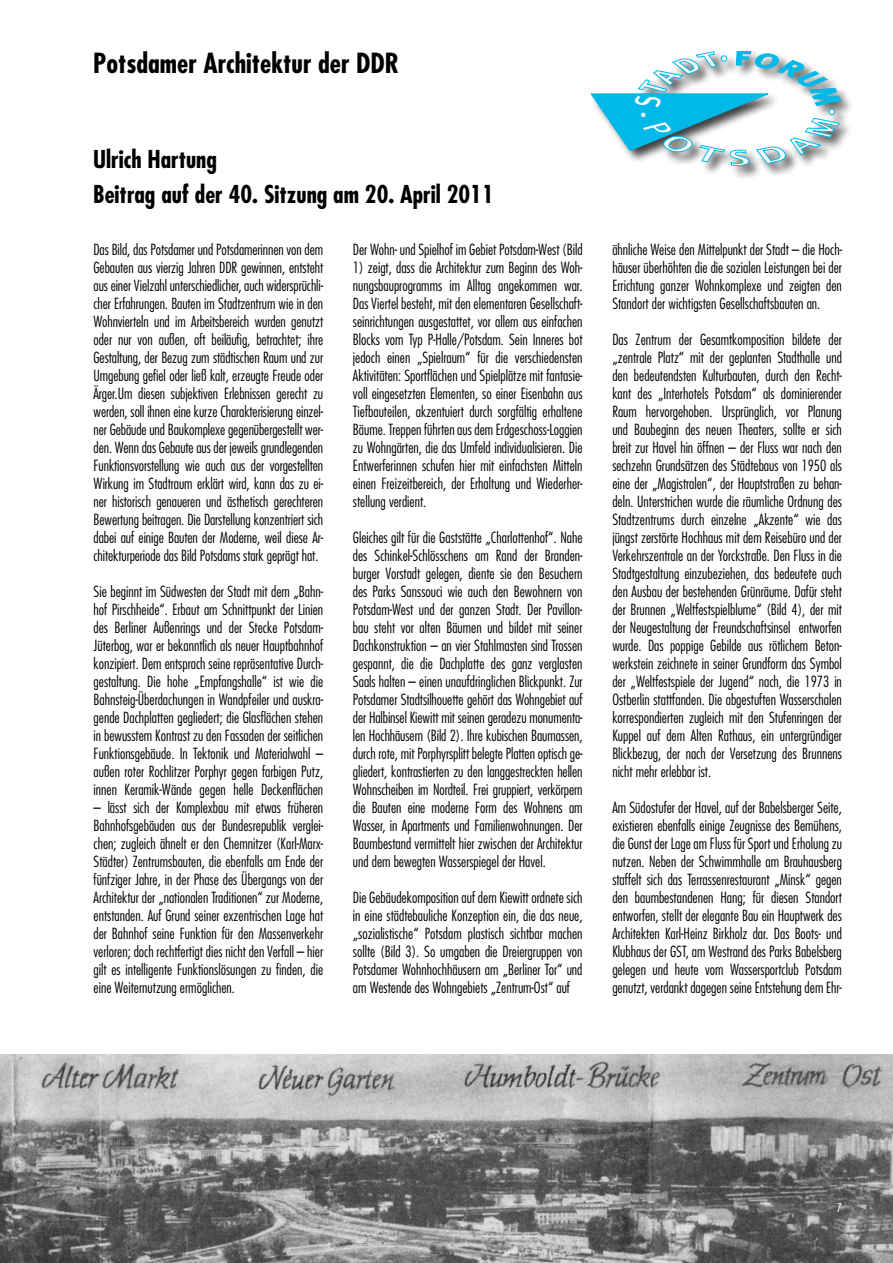
<style>
.page{position:relative;width:893px;height:1263px;background:#fff}
.page>*{position:absolute;margin:0;border:0;box-sizing:border-box;transform-origin:0 0}
.t1{font:700 condensed 27px "Futura";color:#000}
.t2{font:700 condensed 24px/34.8px "Futura";color:#000}
.t3{font:300 condensed 15px/18px "Futura";color:#000;text-align:justify}
.t4{font:300 condensed 12px "Futura";color:#fff}
</style>
<div class="page">
<img style="left:0;top:1054px;width:893px;height:209px">
<div style="left:590px;top:50px;width:264px;height:130px;background:#000;opacity:.75"></div>
<svg style="left:591px;top:51px;width:250px;height:115px"></svg>
<div style="left:828px;top:109px;width:7px;height:6px;border:1px solid #00b9e9;border-radius:50%"></div>
<h1 class="t1" style="left:93px;top:45px;width:307px">Potsdamer Architektur der DDR</h1>
<h2 class="t2" style="left:93px;top:141px;width:402px">Ulrich Hartung<br>Beitrag auf der 40. Sitzung am 20. April 2011</h2>
<p class="t3" style="left:94px;top:240px;width:231px">Das Bild, das Potsdamer und Potsdamerinnen von dem Gebauten aus vierzig Jahren DDR gewinnen, entsteht aus einer Vielzahl unterschiedlicher, auch widersprüchli&shy;cher Erfahrungen. Bauten im Stadtzentrum wie in den Wohnvierteln und im Arbeitsbereich wurden genutzt oder nur von außen, oft beiläufig, betrachtet; ihre Gestaltung, der Bezug zum städtischen Raum und zur Umgebung gefiel oder ließ kalt, erzeugte Freude oder Ärger.Um diesen subjektiven Erlebnissen gerecht zu werden, soll ihnen eine kurze Charakterisierung einzel&shy;ner Gebäude und Baukomplexe gegenübergestellt wer&shy;den. Wenn das Gebaute aus der jeweils grundlegenden Funktionsvorstellung wie auch aus der vorgestellten Wirkung im Stadtraum erklärt wird, kann das zu ei&shy;ner historisch genaueren und ästhetisch gerechteren Bewertung beitragen. Die Darstellung konzentriert sich dabei auf einige Bauten der Moderne, weil diese Ar&shy;chitekturperiode das Bild Potsdams stark geprägt hat.</p>
<p class="t3" style="left:94px;top:582px;width:231px">Sie beginnt im Südwesten der Stadt mit dem „Bahn&shy;hof Pirschheide“. Erbaut am Schnittpunkt der Linien des Berliner Außenrings und der Stecke Potsdam-Jüterbog, war er bekanntlich als neuer Hauptbahnhof konzipiert. Dem entsprach seine repräsentative Durch&shy;gestaltung. Die hohe „Empfangshalle“ ist wie die Bahnsteig-Überdachungen in Wandpfeiler und auskra&shy;gende Dachplatten gegliedert; die Glasflächen stehen in bewusstem Kontrast zu den Fassaden der seitlichen Funktionsgebäude. In Tektonik und Materialwahl – außen roter Rochlitzer Porphyr gegen farbigen Putz, innen Keramik-Wände gegen helle Deckenflächen</p>
<p class="t3" style="left:94px;top:798px;width:231px">– lässt sich der Komplexbau mit etwas früheren Bahnhofsgebäuden aus der Bundesrepublik verglei&shy;chen; zugleich ähnelt er den Chemnitzer (Karl-Marx-Städter) Zentrumsbauten, die ebenfalls am Ende der fünfziger Jahre, in der Phase des Übergangs von der Architektur der „nationalen Traditionen“ zur Moderne, entstanden. Auf Grund seiner exzentrischen Lage hat der Bahnhof seine Funktion für den Massenverkehr verloren; doch rechtfertigt dies nicht den Verfall – hier gilt es intelligente Funktionslösungen zu finden, die eine Weiternutzung ermöglichen.</p>
<p class="t3" style="left:353px;top:240px;width:231px">Der Wohn- und Spielhof im Gebiet Potsdam-West (Bild</p>
<p class="t3" style="left:353px;top:258px;width:231px">1) zeigt, dass die Architektur zum Beginn des Woh&shy;nungsbauprogramms im Alltag angekommen war.<br>Das Viertel besteht, mit den elementaren Gesellschaft&shy;seinrichtungen ausgestattet, vor allem aus einfachen Blocks vom Typ P-Halle/Potsdam. Sein Inneres bot jedoch einen „Spielraum“ für die verschiedensten Aktivitäten: Sportflächen und Spielplätze mit fantasie&shy;voll eingesetzten Elementen, so einer Eisenbahn aus Tiefbauteilen, akzentuiert durch sorgfältig erhaltene Bäume. Treppen führten aus dem Erdgeschoss-Loggien zu Wohngärten, die das Umfeld individualisieren. Die Entwerferinnen schufen hier mit einfachsten Mitteln einen Freizeitbereich, der Erhaltung und Wiederher&shy;stellung verdient.</p>
<p class="t3" style="left:353px;top:528px;width:231px">Gleiches gilt für die Gaststätte „Charlottenhof“. Nahe des Schinkel-Schlösschens am Rand der Branden&shy;burger Vorstadt gelegen, diente sie den Besuchern des Parks Sanssouci wie auch den Bewohnern von Potsdam-West und der ganzen Stadt. Der Pavillon&shy;bau steht vor alten Bäumen und bildet mit seiner Dachkonstruktion – an vier Stahlmasten sind Trossen gespannt, die die Dachplatte des ganz verglasten Saals halten – einen unaufdringlichen Blickpunkt. Zur Potsdamer Stadtsilhouette gehört das Wohngebiet auf der Halbinsel Kiewitt mit seinen geradezu monumenta&shy;len Hochhäusern (Bild 2). Ihre kubischen Baumassen, durch rote, mit Porphyrsplitt belegte Platten optisch ge&shy;gliedert, kontrastierten zu den langgestreckten hellen Wohnscheiben im Nordteil. Frei gruppiert, verkörpern die Bauten eine moderne Form des Wohnens am Wasser, in Apartments und Familienwohnungen. Der Baumbestand vermittelt hier zwischen der Architektur und dem bewegten Wasserspiegel der Havel.</p>
<p class="t3" style="left:353px;top:888px;width:231px">Die Gebäudekomposition auf dem Kiewitt ordnete sich in eine städtebauliche Konzeption ein, die das neue, „sozialistische“ Potsdam plastisch sichtbar machen sollte (Bild 3). So umgaben die Dreiergruppen von Potsdamer Wohnhochhäusern am „Berliner Tor“ und am Westende des Wohngebiets „Zentrum-Ost“ auf</p>
<p class="t3" style="left:612px;top:240px;width:231px">ähnliche Weise den Mittelpunkt der Stadt – die Hoch&shy;häuser überhöhten die die sozialen Leistungen bei der Errichtung ganzer Wohnkomplexe und zeigten den Standort der wichtigsten Gesellschaftsbauten an.</p>
<p class="t3" style="left:612px;top:330px;width:231px">Das Zentrum der Gesamtkomposition bildete der „zentrale Platz“ mit der geplanten Stadthalle und den bedeutendsten Kulturbauten, durch den Recht&shy;kant des „Interhotels Potsdam“ als dominierender Raum hervorgehoben. Ursprünglich, vor Planung und Baubeginn des neuen Theaters, sollte er sich breit zur Havel hin öffnen – der Fluss war nach den sechzehn Grundsätzen des Städtebaus von 1950 als eine der „Magistralen“, der Hauptstraßen zu behan&shy;deln. Unterstrichen wurde die räumliche Ordnung des Stadtzentrums durch einzelne „Akzente“ wie das jüngst zerstörte Hochhaus mit dem Reisebüro und der Verkehrszentrale an der Yorckstraße. Den Fluss in die Stadtgestaltung einzubeziehen, das bedeutete auch den Ausbau der bestehenden Grünräume. Dafür steht der Brunnen „Weltfestspielblume“ (Bild 4), der mit der Neugestaltung der Freundschaftsinsel entworfen wurde. Das poppige Gebilde aus rötlichem Beton&shy;werkstein zeichnete in seiner Grundform das Symbol der „Weltfestspiele der Jugend“ nach, die 1973 in Ostberlin stattfanden. Die abgestuften Wasserschalen korrespondierten zugleich mit den Stufenringen der Kuppel auf dem Alten Rathaus, ein untergründiger Blickbezug, der nach der Versetzung des Brunnens nicht mehr erlebbar ist.</p>
<p class="t3" style="left:612px;top:798px;width:231px">Am Südostufer der Havel, auf der Babelsberger Seite, existieren ebenfalls einige Zeugnisse des Bemühens, die Gunst der Lage am Fluss für Sport und Erholung zu nutzen. Neben der Schwimmhalle am Brauhausberg staffelt sich das Terrassenrestaurant „Minsk“ gegen den baumbestandenen Hang; für diesen Standort entworfen, stellt der elegante Bau ein Hauptwerk des Architekten Karl-Heinz Birkholz dar. Das Boots- und Klubhaus der GST, am Westrand des Parks Babelsberg gelegen und heute vom Wassersportclub Potsdam genutzt, verdankt dagegen seine Entstehung dem Ehr-</p>
<p class="t4" style="left:837px;top:1200px;width:6px">7</p>
</div>
